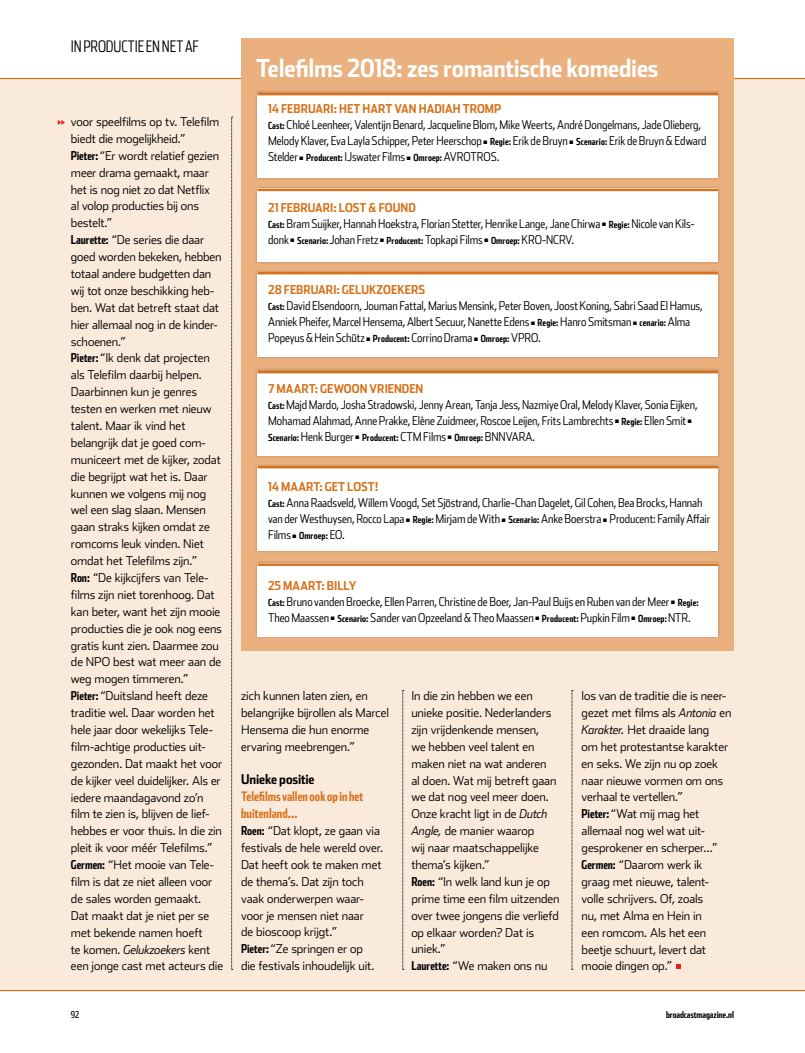
<style>
.page{position:relative;width:805px;height:1053px;background:#fff}
.page>*{position:absolute;margin:0;border:0;box-sizing:border-box;transform-origin:0 0}
.t1{font:700 24.75px "Stainless Cond";letter-spacing:-.01em;color:#fff}
.t2{font:300 16px "Stainless Comp";letter-spacing:-.005em;color:#000}
.t3{font:700 13.5px "Stainless Cond";letter-spacing:-.01em;color:#000}
.t4{font:700 13.12px/16.9px "Stainless Comp";color:#d6721b}
.t5{font:300 12.25px/16.9px "Stainless";letter-spacing:-.01em;color:#000}
.t6{font:300 12.25px/16px "Stainless Cond";letter-spacing:-.01em;color:#000}
.t7{font:700 9.75px "Stainless Comp";letter-spacing:.015em;color:#000}
.t8{font:700 9.38px "Stainless Comp";color:#000}
.t9{font:9.38px "Stainless Comp";color:#000}
.t10{font:5px "Zapf Dingbats ITC";color:#000}
.s1{font-family:"Stainless Comp";font-weight:700}
.s2{font-style:italic}
.s3{font-weight:700;color:#d6721b}
.s4{font-family:"Stainless Comp";font-weight:700;font-size:9.75px}
.s5{font-family:"Stainless Cond";font-weight:300;font-size:12.25px}
</style>
<div class="page">
<div style="left:0;top:78px;width:804px;height:912px;background:#faeadc"></div>
<hr style="left:0;top:989px;width:804px;height:2px;background:#d6721b">
<hr style="left:0;top:78px;width:804px;height:1px;background:#d6721b">
<div style="left:241px;top:38px;width:492px;height:612px;background:#eab07e"></div>
<div style="left:255px;top:90px;width:465px;height:90px;background:#000;opacity:.25"></div>
<div style="left:257px;top:93px;width:460px;height:84px;background:#fff"></div>
<div style="left:255px;top:269px;width:465px;height:90px;background:#000;opacity:.25"></div>
<div style="left:257px;top:272px;width:460px;height:84px;background:#fff"></div>
<div style="left:255px;top:368px;width:465px;height:90px;background:#000;opacity:.25"></div>
<div style="left:257px;top:371px;width:460px;height:84px;background:#fff"></div>
<div style="left:255px;top:463px;width:465px;height:90px;background:#000;opacity:.25"></div>
<div style="left:257px;top:466px;width:460px;height:84px;background:#fff"></div>
<div style="left:255px;top:186px;width:465px;height:79px;background:#000;opacity:.25"></div>
<div style="left:257px;top:189px;width:460px;height:73px;background:#fff"></div>
<div style="left:255px;top:560px;width:465px;height:79px;background:#000;opacity:.25"></div>
<div style="left:257px;top:563px;width:460px;height:73px;background:#fff"></div>
<hr style="left:257px;top:93px;width:461px;height:2px;background:#d6721b">
<hr style="left:257px;top:189px;width:461px;height:2px;background:#d6721b">
<hr style="left:257px;top:272px;width:461px;height:2px;background:#d6721b">
<hr style="left:257px;top:371px;width:461px;height:2px;background:#d6721b">
<hr style="left:257px;top:466px;width:461px;height:2px;background:#d6721b">
<hr style="left:257px;top:563px;width:461px;height:3px;background:#d6721b">
<svg style="left:58px;top:120px;width:7px;height:5px"></svg>
<svg style="left:231px;top:117px;width:2px;height:852px"></svg>
<svg style="left:402px;top:690px;width:1px;height:279px"></svg>
<svg style="left:571px;top:690px;width:1px;height:279px"></svg>
<svg style="left:676px;top:964px;width:4px;height:4px"></svg>
<h2 class="t2" style="left:71px;top:37px;width:129px">IN PRODUCTIE EN NET AF</h2>
<p class="t5" style="left:71px;top:113px;width:154px">voor speelfilms op tv. Telefilm biedt die mogelijkheid.”<br><span class="s1">Pieter:</span> “Er wordt relatief gezien meer drama gemaakt, maar het is nog niet zo dat Netflix<br>al volop producties bij ons bestelt.”<br><span class="s1">Laurette:</span> “De series die daar goed worden bekeken, hebben totaal andere budgetten dan wij tot onze beschikking heb&shy;ben. Wat dat betreft staat dat hier allemaal nog in de kinder&shy;schoenen.”<br><span class="s1">Pieter:</span> “Ik denk dat projecten als Telefilm daarbij helpen.<br>Daarbinnen kun je genres testen en werken met nieuw talent. Maar ik vind het belangrijk dat je goed com&shy;municeert met de kijker, zodat die begrijpt wat het is. Daar kunnen we volgens mij nog wel een slag slaan. Mensen gaan straks kijken omdat ze romcoms leuk vinden. Niet omdat het Telefilms zijn.”<br><span class="s1">Ron:</span> “De kijkcijfers van Tele&shy;films zijn niet torenhoog. Dat kan beter, want het zijn mooie producties die je ook nog eens gratis kunt zien. Daarmee zou de NPO best wat meer aan de weg mogen timmeren.”<br><span class="s1">Pieter:</span> “Duitsland heeft deze traditie wel. Daar worden het hele jaar door wekelijks Tele&shy;film-achtige producties uit&shy;gezonden. Dat maakt het voor de kijker veel duidelijker. Als er iedere maandagavond zo’n film te zien is, blijven de lief&shy;hebbes er voor thuis. In die zin pleit ik voor méér Telefilms.”<br><span class="s1">Germen:</span> “Het mooie van Tele&shy;film is dat ze niet alleen voor de sales worden gemaakt.<br>Dat maakt dat je niet per se met bekende namen hoeft<br>te komen. <span class="s2">Gelukzoekers</span> kent een jonge cast met acteurs die</p>
<h1 class="t1" style="left:256px;top:53px;width:403px">Telefilms 2018: zes romantische komedies</h1>
<p class="t6" style="left:268px;top:101px;width:440px"><span class="s3">14 FEBRUARI: HET HART VAN HADIAH TROMP<br></span><span class="s4">Cast:</span> Chloé Leenheer, Valentijn Benard, Jacqueline Blom, Mike Weerts, André Dongelmans, Jade Olieberg, Melody Klaver, Eva Layla Schipper, Peter Heerschop ■ <span class="s4">Regie:</span> Erik de Bruyn ■ <span class="s4">Scenario:</span> Erik de Bruyn &amp; Edward Stelder ■ <span class="s4">Producent:</span> IJswater Films ■ <span class="s4">Omroep:</span> AVROTROS.</p>
<p class="t6" style="left:268px;top:199px;width:428px"><span class="s3">21 FEBRUARI: LOST &amp; FOUND<br></span><span class="s4">Cast:</span> Bram Suijker, Hannah Hoekstra, Florian Stetter, Henrike Lange, Jane Chirwa ■ <span class="s4">Regie:</span> Nicole van Kils&shy;donk ■ <span class="s4">Scenario:</span> Johan Fretz ■ <span class="s4">Producent:</span> Topkapi Films ■ <span class="s4">Omroep:</span> KRO-NCRV.</p>
<p class="t6" style="left:268px;top:282px;width:436px"><span class="s3">28 FEBRUARI: GELUKZOEKERS<br></span><span class="s4">Cast:</span> David Elsendoorn, Jouman Fattal, Marius Mensink, Peter Boven, Joost Koning, Sabri Saad El Hamus,<br>Anniek Pheifer, Marcel Hensema, Albert Secuur, Nanette Edens ■ <span class="s4">Regie:</span> Hanro Smitsman</p>
<p class="t7" style="left:633px;top:317px;width:59px">■ cenario: <span class="s5">Alma</span></p>
<p class="t6" style="left:268px;top:329px;width:206px">Popeyus &amp; Hein Schütz ■ <span class="s4">Producent:</span> Corrino Drama</p>
<p class="t7" style="left:474px;top:333px;width:68px">■ Omroep: <span class="s5">VPRO.</span></p>
<p class="t6" style="left:268px;top:380px;width:431px"><span class="s3">7 MAART: GEWOON VRIENDEN<br></span><span class="s4">Cast:</span> Majd Mardo, Josha Stradowski, Jenny Arean, Tanja Jess, Nazmiye Oral, Melody Klaver, Sonia Eijken,<br>Mohamad Alahmad, Anne Prakke, Elène Zuidmeer, Roscoe Leijen, Frits Lambrechts ■ <span class="s4">Regie:</span> Ellen Smit</p>
<p class="t10" style="left:687px;top:419px;width:5px">■</p>
<p class="t6" style="left:268px;top:428px;width:87px"><span class="s4">Scenario:</span> Henk Burger</p>
<p class="t7" style="left:355px;top:431px;width:92px">■ Producent: <span class="s5">CTM Films</span></p>
<p class="t6" style="left:447px;top:428px;width:89px">■ <span class="s4">Omroep:</span> BNNVARA.</p>
<p class="t6" style="left:268px;top:478px;width:443px"><span class="s3">14 MAART: GET LOST!<br></span><span class="s4">Cast:</span> Anna Raadsveld, Willem Voogd, Set Sjöstrand, Charlie-Chan Dagelet, Gil Cohen, Bea Brocks, Hannah van der Westhuysen, Rocco Lapa ■ <span class="s4">Regie:</span> Mirjam de With ■ <span class="s4">Scenario:</span> Anke Boerstra ■ Producent: Family Affair Films</p>
<p class="t7" style="left:292px;top:529px;width:54px">■ Omroep: <span class="s5">EO.</span></p>
<p class="t6" style="left:268px;top:577px;width:403px"><span class="s3">25 MAART: BILLY<br></span><span class="s4">Cast:</span> Bruno vanden Broecke, Ellen Parren, Christine de Boer, Jan-Paul Buijs en Ruben van der Meer</p>
<p class="t7" style="left:671px;top:596px;width:29px">■ Regie:</p>
<p class="t6" style="left:268px;top:609px;width:267px">Theo Maassen ■ <span class="s4">Scenario:</span> Sander van Opzeeland &amp; Theo Maassen</p>
<p class="t7" style="left:535px;top:612px;width:157px">■ Producent: <span class="s5">Pupkin Film</span> ■ Omroep: <span class="s5">NTR.</span></p>
<p class="t5" style="left:241px;top:687px;width:149px">zich kunnen laten zien, en belangrijke bijrollen als Marcel<br>Hensema die hun enorme ervaring meebrengen.”</p>
<p class="t3" style="left:241px;top:771px;width:75px">Unieke positie</p>
<p class="t4" style="left:241px;top:787px;width:124px">Telefilms vallen ook op in het buitenland…</p>
<p class="t5" style="left:241px;top:822px;width:143px"><span class="s1">Roen:</span> “Dat klopt, ze gaan via festivals de hele wereld over.<br>Dat heeft ook te maken met de thema’s. Dat zijn toch vaak onderwerpen waar&shy;voor je mensen niet naar<br>de bioscoop krijgt.”<br><span class="s1">Pieter:</span> “Ze springen er op<br>die festivals inhoudelijk uit.</p>
<p class="t5" style="left:411px;top:687px;width:150px">In die zin hebben we een unieke positie. Nederlanders zijn vrijdenkende mensen,<br>we hebben veel talent en maken niet na wat anderen<br>al doen. Wat mij betreft gaan we dat nog veel meer doen.<br>Onze kracht ligt in de <span class="s2">Dutch<br>Angle,</span> de manier waarop<br>wij naar maatschappelijke thema’s kijken.”<br><span class="s1">Roen:</span> “In welk land kun je op prime time een film uitzenden over twee jongens die verliefd op elkaar worden? Dat is uniek.”<br><span class="s1">Laurette:</span> “We maken ons nu</p>
<p class="t5" style="left:581px;top:687px;width:151px">los van de traditie die is neer&shy;gezet met films als <span class="s2">Antonia</span> en<br><span class="s2">Karakter.</span> Het draaide lang<br>om het protestantse karakter en seks. We zijn nu op zoek naar nieuwe vormen om ons verhaal te vertellen.”<br><span class="s1">Pieter:</span> “Wat mij mag het allemaal nog wel wat uit&shy;gesprokener en scherper…”<br><span class="s1">Germen:</span> “Daarom werk ik graag met nieuwe, talent&shy;volle schrijvers. Of, zoals<br>nu, met Alma en Hein in<br>een romcom. Als het een beetje schuurt, levert dat mooie dingen op.”</p>
<p class="t9" style="left:71px;top:1008px;width:10px">92</p>
<p class="t8" style="left:666px;top:1008px;width:69px">broadcastmagazine.nl</p>
</div>
